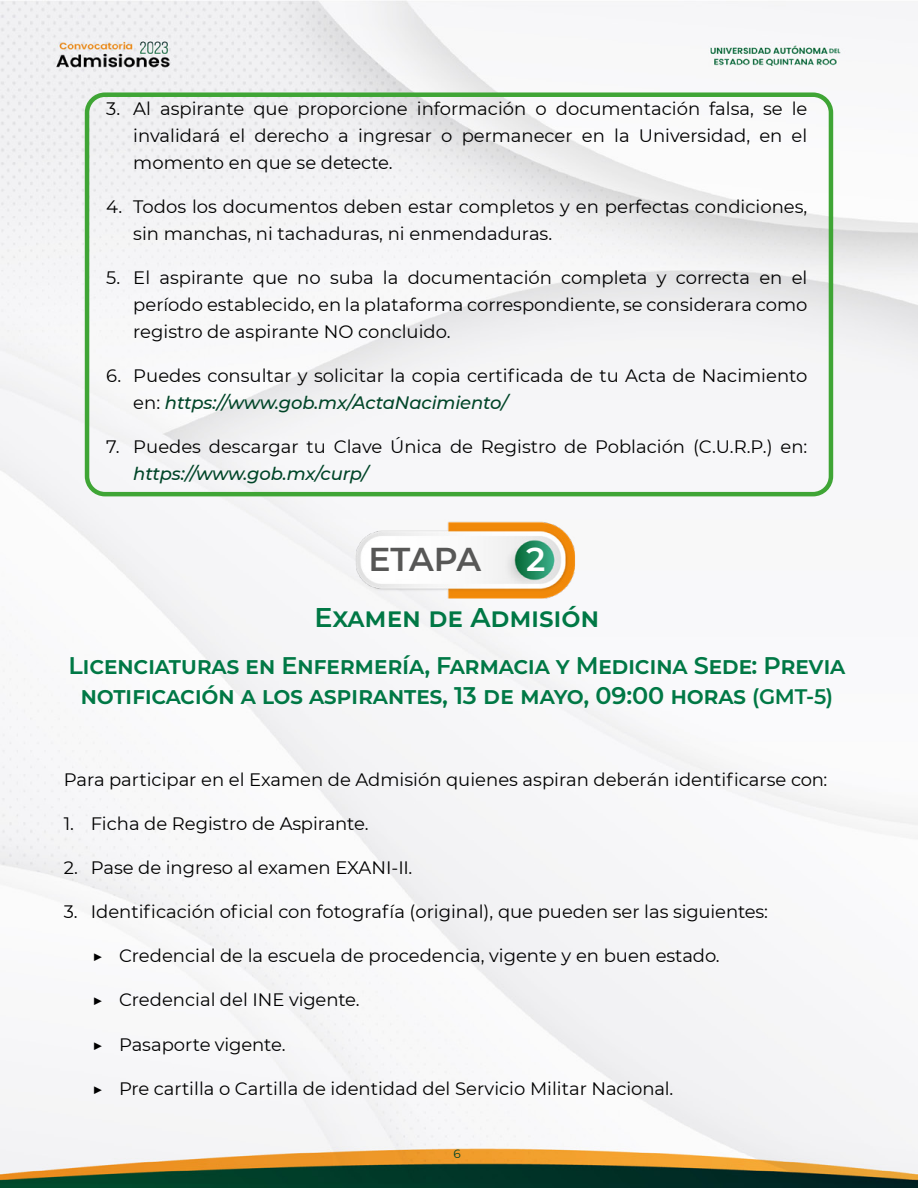
<style>
.page{position:relative;width:918px;height:1188px;background:#fff}
.page>*{position:absolute;margin:0;border:0;box-sizing:border-box;transform-origin:0 0}
.t1{font:600 33px "Montserrat";letter-spacing:-.02em;color:#575756}
.t2{font:600 33px "Montserrat";color:#fff}
.t3{font:600 27px "Montserrat";letter-spacing:-.01em;color:#007845}
.t4{font:600 24px/30px "Montserrat";letter-spacing:-.015em;color:#007845;text-align:center}
.t5{font:18px/27px "Montserrat";color:#000;text-align:justify}
.t6{font:italic 500 18px "Montserrat";letter-spacing:-.01em;color:#004528}
.t7{font:12px "Montserrat";color:#004528}
.s1{font-weight:500;font-style:italic;color:#004528}
.s2{font-size:21px}
</style>
<div class="page">
<img style="left:0;top:0;width:918px;height:1188px">
<img style="left:347px;top:512px;width:236px;height:96px">
<div style="left:85px;top:92px;width:748px;height:404px;border:4px solid #3fa535;border-radius:18px"></div>
<p class="t5" style="left:133px;top:95px;width:676px;text-indent:-27px">3. Al aspirante que proporcione información o documentación falsa, se le invalidará el derecho a ingresar o permanecer en la Universidad, en el momento en que se detecte.</p>
<p class="t5" style="left:133px;top:193px;width:676px;text-indent:-27px">4. Todos los documentos deben estar completos y en perfectas condiciones, sin manchas, ni tachaduras, ni enmendaduras.</p>
<p class="t5" style="left:133px;top:264px;width:676px;text-indent:-27px">5. El aspirante que no suba la documentación completa y correcta en el período establecido, en la plataforma correspondiente, se considerara como registro de aspirante NO concluido.</p>
<p class="t5" style="left:133px;top:362px;width:676px;text-indent:-27px">6. Puedes consultar y solicitar la copia certificada de tu Acta de Nacimiento en: <span class="s1">https://www.gob.mx/ActaNacimiento/</span></p>
<p class="t5" style="left:106px;top:433px;width:703px">7. Puedes descargar tu Clave Única de Registro de Población (C.U.R.P.) en:</p>
<p class="t6" style="left:133px;top:461px;width:237px">https://www.gob.mx/curp/</p>
<h1 class="t1" style="left:368px;top:536px;width:114px">ETAPA</h1>
<h1 class="t2" style="left:526px;top:536px;width:21px">2</h1>
<h2 class="t3" style="left:314px;top:598px;width:286px">Examen de Admisión</h2>
<h3 class="t4" style="left:68px;top:649px;width:778px">Licenciaturas en Enfermería, Farmacia y Medicina Sede: Previa notificación a los aspirantes, 13 de mayo, 09:00 horas <span class="s2">(GMT-5)</span></h3>
<p class="t5" style="left:64px;top:766px;width:765px">Para participar en el Examen de Admisión quienes aspiran deberán identificarse con:</p>
<p class="t5" style="left:64px;top:810px;width:306px">1. Ficha de Registro de Aspirante.</p>
<p class="t5" style="left:64px;top:854px;width:350px">2. Pase de ingreso al examen EXANI-II.</p>
<p class="t5" style="left:64px;top:898px;width:706px">3. Identificación oficial con fotografía (original), que pueden ser las siguientes:</p>
<p class="t5" style="left:92px;top:942px;width:629px">▶ Credencial de la escuela de procedencia, vigente y en buen estado.</p>
<p class="t5" style="left:92px;top:986px;width:269px">▶ Credencial del INE vigente.</p>
<p class="t5" style="left:92px;top:1030px;width:195px">▶ Pasaporte vigente.</p>
<p class="t5" style="left:92px;top:1074px;width:583px">▶ Pre cartilla o Cartilla de identidad del Servicio Militar Nacional.</p>
<p class="t7" style="left:453px;top:1146px;width:9px">6</p>
</div>
